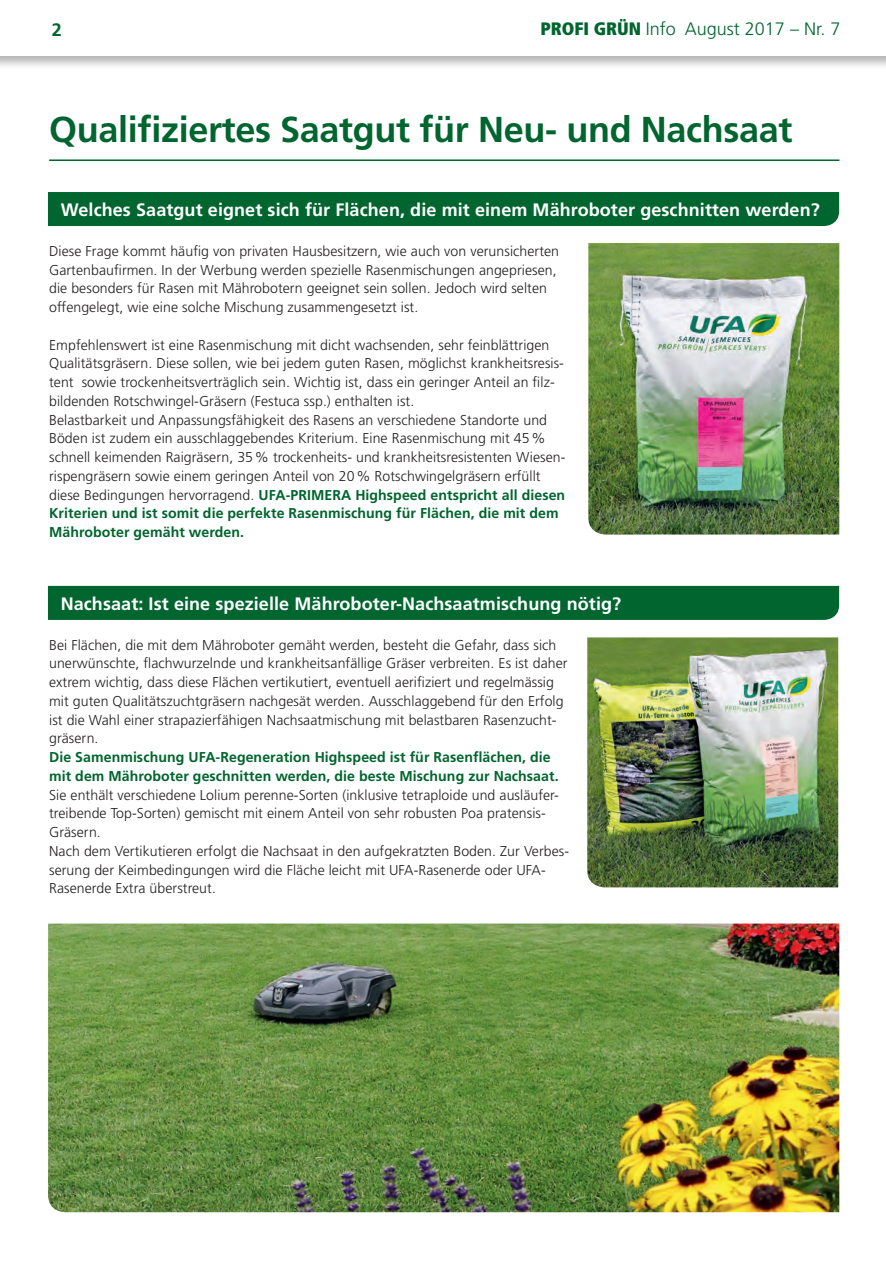
<style>
.page{position:relative;width:886px;height:1261px;background:#fff}
.page>*{position:absolute;margin:0;border:0;box-sizing:border-box;transform-origin:0 0}
.t1{font:700 36px "Frutiger LT Std";letter-spacing:-.01em;color:#00652e}
.t2{font:700 18px "Frutiger LT Std";letter-spacing:.005em;color:#fff}
.t3{font:300 18px "Frutiger LT Std";color:#00652e}
.t4{font:700 18px "Frutiger LT Std";color:#00652e}
.t5{font:300 14.25px/18.8px "Frutiger LT Std";letter-spacing:.005em;color:#231f20}
.t6{font:700 14.25px/18.8px "Frutiger LT Std";letter-spacing:.005em;color:#00652e}
.s1{font-weight:900;font-stretch:condensed}
.s2{font-weight:700;color:#00652e}
</style>
<div class="page">
<div style="left:0;top:0;width:886px;height:71px;background:#231f20;opacity:.35"></div>
<div style="left:0;top:0;width:886px;height:56px;background:#fff"></div>
<hr style="left:49px;top:159px;width:790px;height:2px;background:#00652e">
<div style="left:48px;top:192px;width:791px;height:34px;background:#00652e"></div>
<div style="left:48px;top:586px;width:791px;height:34px;background:#00652e"></div>
<img style="left:588px;top:243px;width:251px;height:291px">
<img style="left:587px;top:637px;width:251px;height:250px">
<img style="left:48px;top:923px;width:791px;height:289px">
<p class="t4" style="left:52px;top:19px;width:12px">2</p>
<p class="t3" style="left:540px;top:19px;width:301px"><span class="s1">PROFI GRÜN</span> Info August 2017 – Nr. 7</p>
<h1 class="t1" style="left:49px;top:109px;width:745px">Qualifiziertes Saatgut für Neu- und Nachsaat</h1>
<p class="t2" style="left:61px;top:199px;width:760px">Welches Saatgut eignet sich für Flächen, die mit einem Mähroboter geschnitten werden?</p>
<p class="t5" style="left:49px;top:242px;width:511px">Diese Frage kommt häufig von privaten Hausbesitzern, wie auch von verunsicherten Gartenbaufirmen. In der Werbung werden spezielle Rasenmischungen angepriesen, die besonders für Rasen mit Mährobotern geeignet sein sollen. Jedoch wird selten offengelegt, wie eine solche Mischung zusammengesetzt ist.</p>
<p class="t5" style="left:49px;top:335px;width:518px">Empfehlenswert ist eine Rasenmischung mit dicht wachsenden, sehr feinblättrigen Qualitätsgräsern. Diese sollen, wie bei jedem guten Rasen, möglichst krankheitsresis&shy;tent sowie trockenheitsverträglich sein. Wichtig ist, dass ein geringer Anteil an filz&shy;bildenden Rotschwingel-Gräsern (Festuca ssp.) enthalten ist.<br>Belastbarkeit und Anpassungsfähigkeit des Rasens an verschiedene Standorte und Böden ist zudem ein ausschlaggebendes Kriterium. Eine Rasenmischung mit 45% schnell keimenden Raigräsern, 35% trockenheits- und krankheitsresistenten Wiesen&shy;rispengräsern sowie einem geringen Anteil von 20% Rotschwingelgräsern erfüllt diese Bedingungen hervorragend. <span class="s2">UFA-PRIMERA Highspeed entspricht all diesen Kriterien und ist somit die perfekte Rasenmischung für Flächen, die mit dem Mähroboter gemäht werden.</span></p>
<p class="t2" style="left:61px;top:593px;width:562px">Nachsaat: Ist eine spezielle Mähroboter-Nachsaatmischung nötig?</p>
<p class="t5" style="left:49px;top:635px;width:520px">Bei Flächen, die mit dem Mähroboter gemäht werden, besteht die Gefahr, dass sich unerwünschte, flachwurzelnde und krankheitsanfällige Gräser verbreiten. Es ist daher extrem wichtig, dass diese Flächen vertikutiert, eventuell aerifiziert und regelmässig mit guten Qualitätszuchtgräsern nachgesät werden. Ausschlaggebend für den Erfolg ist die Wahl einer strapazierfähigen Nachsaatmischung mit belastbaren Rasenzucht&shy;gräsern.</p>
<p class="t6" style="left:49px;top:748px;width:511px">Die Samenmischung UFA-Regeneration Highspeed ist für Rasenflächen, die mit dem Mähroboter geschnitten werden, die beste Mischung zur Nachsaat.</p>
<p class="t5" style="left:49px;top:785px;width:521px">Sie enthält verschiedene Lolium perenne-Sorten (inklusive tetraploide und ausläufer&shy;treibende Top-Sorten) gemischt mit einem Anteil von sehr robusten Poa pratensis-Gräsern.<br>Nach dem Vertikutieren erfolgt die Nachsaat in den aufgekratzten Boden. Zur Verbes&shy;serung der Keimbedingungen wird die Fläche leicht mit UFA-Rasenerde oder UFA-Rasenerde Extra überstreut.</p>
</div>
